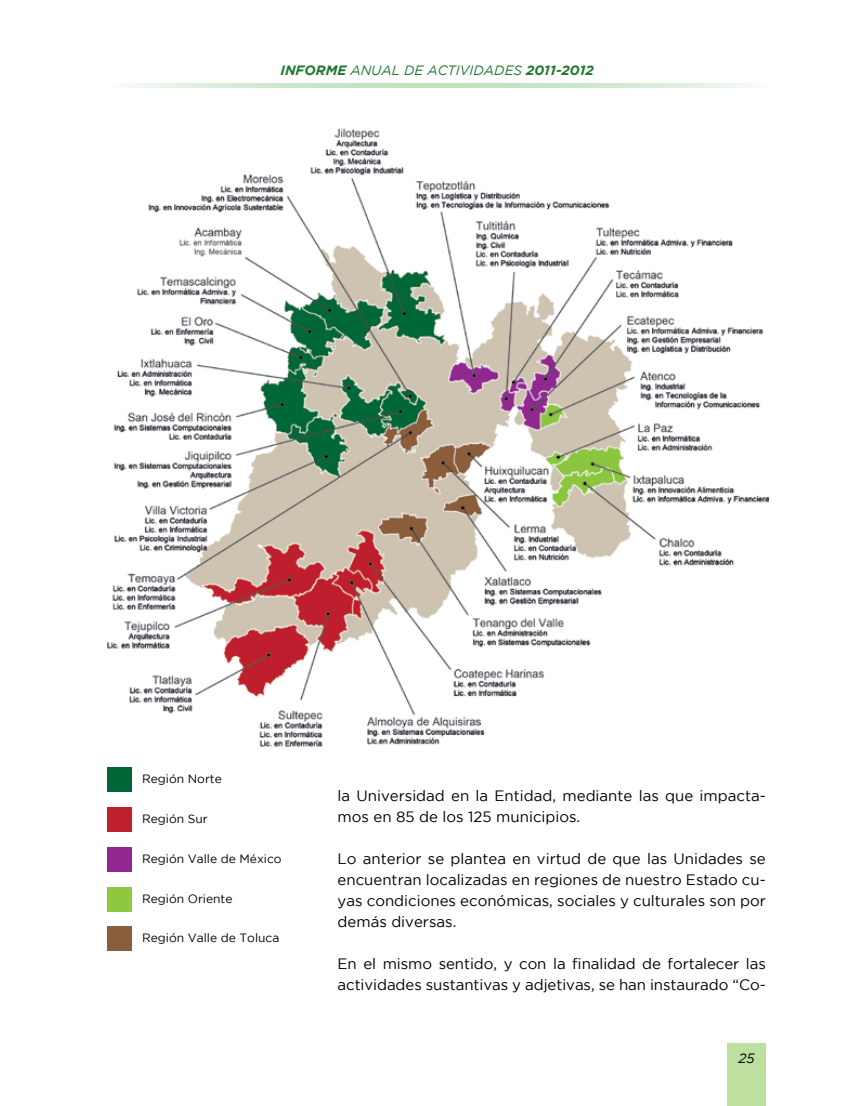
<style>
.page{position:relative;width:851px;height:1106px;background:#fff}
.page>*{position:absolute;margin:0;border:0;box-sizing:border-box;transform-origin:0 0}
.t1{font:15px/21px "Gotham";color:#000}
.t2{font:italic 13.5px "Gotham";color:#227830}
.t3{font:italic 13.5px "Gotham";color:#000}
.t4{font:12px "Gotham";color:#000}
.s1{font-weight:700}
</style>
<div class="page">
<svg style="left:128px;top:84px;width:625px;height:3px;background:#d2e9d1"></svg>
<div style="left:727px;top:1043px;width:38px;height:63px;background:#bde0a1"></div>
<img style="left:108px;top:128px;width:659px;height:619px">
<div style="left:107px;top:767px;width:24px;height:24px;background:#006738"></div>
<div style="left:107px;top:807px;width:24px;height:24px;background:#be202d"></div>
<div style="left:107px;top:847px;width:24px;height:24px;background:#91278f"></div>
<div style="left:107px;top:887px;width:24px;height:24px;background:#8fc73e"></div>
<div style="left:107px;top:926px;width:24px;height:25px;background:#895e3c"></div>
<p class="t2" style="left:280px;top:63px;width:315px"><span class="s1">INFORME</span> ANUAL DE ACTIVIDADES <span class="s1">2011-2012</span></p>
<p class="t4" style="left:142px;top:772px;width:81px">Región Norte</p>
<p class="t4" style="left:142px;top:812px;width:67px">Región Sur</p>
<p class="t4" style="left:142px;top:852px;width:141px">Región Valle de México</p>
<p class="t4" style="left:142px;top:891px;width:92px">Región Oriente</p>
<p class="t4" style="left:142px;top:931px;width:139px">Región Valle de Toluca</p>
<p class="t1" style="left:337px;top:785px;width:430px">la Universidad en la Entidad, mediante las que impacta&shy;mos en 85 de los 125 municipios.</p>
<p class="t1" style="left:337px;top:848px;width:430px;text-align:justify">Lo anterior se plantea en virtud de que las Unidades se encuentran localizadas en regiones de nuestro Estado cu&shy;yas condiciones económicas, sociales y culturales son por demás diversas.</p>
<p class="t1" style="left:337px;top:953px;width:430px">En el mismo sentido, y con la finalidad de fortalecer las actividades sustantivas y adjetivas, se han instaurado “Co-</p>
<p class="t3" style="left:738px;top:1050px;width:18px">25</p>
</div>
